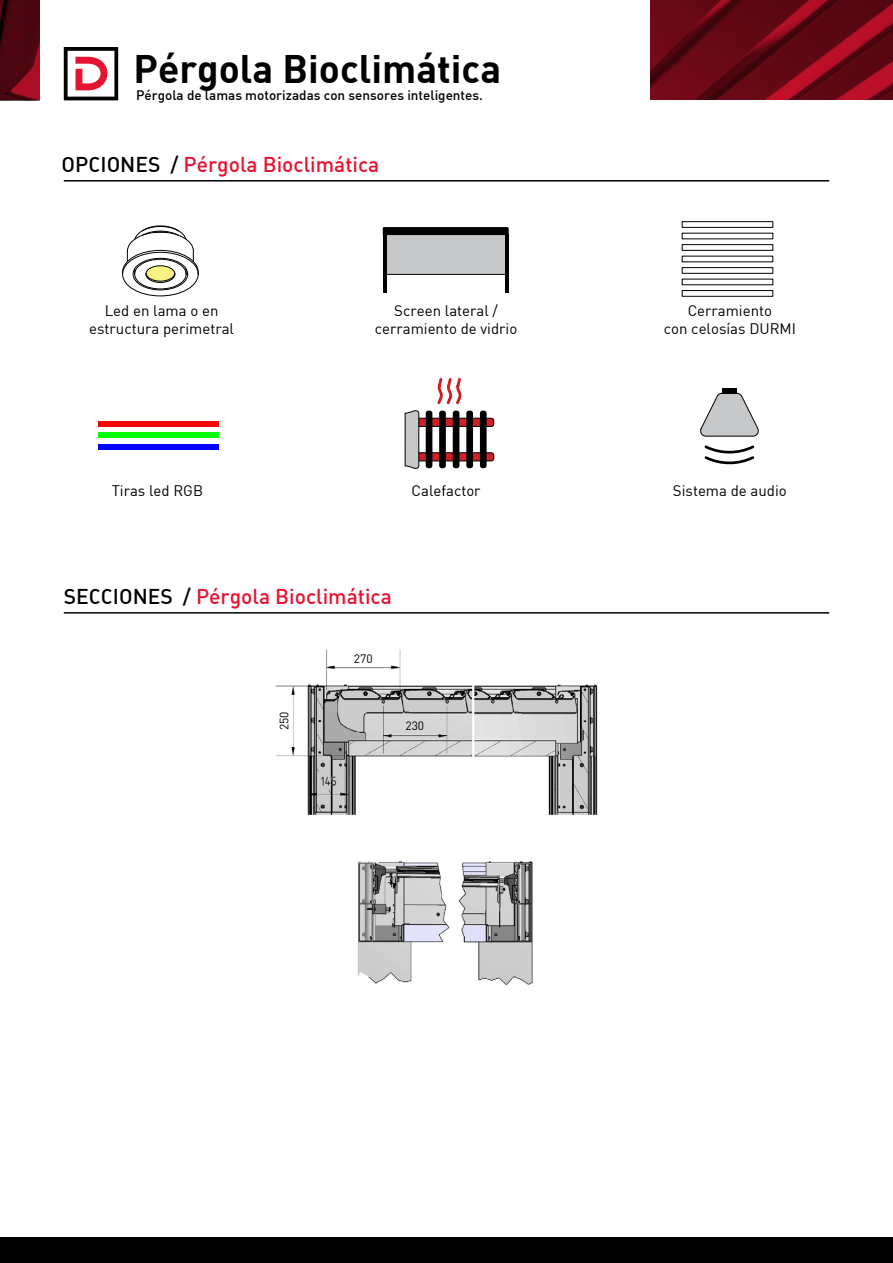
<style>
.page{position:relative;width:893px;height:1263px;background:#fff}
.page>*{position:absolute;margin:0;border:0;box-sizing:border-box;transform-origin:0 0}
.t1{font:39px "DIN Bold";color:#000}
.t2{font:21px "DIN Medium Alternate";color:#e51432}
.t3{font:15px/18px "DIN";color:#000;text-align:center}
.t4{font:500 13.5px "DIN";color:#000}
.t5{font:12px "DIN";color:#000}
.s1{color:#000}
</style>
<div class="page">
<svg style="left:651px;top:0;width:242px;height:100px;background:#6b0816"></svg>
<svg style="left:0;top:0;width:39px;height:100px;background:#570712"></svg>
<svg style="left:64px;top:47px;width:54px;height:53px"></svg>
<div style="left:68px;top:51px;width:46px;height:46px;background:#fff"></div>
<svg style="left:75px;top:57px;width:32px;height:33px"></svg>
<div style="left:0;top:1237px;width:893px;height:26px;background:#000"></div>
<hr style="left:64px;top:180px;width:765px;height:2px;background:#000">
<hr style="left:64px;top:612px;width:765px;height:2px;background:#000">
<div style="left:145px;top:265px;width:30px;height:18px;border:1px solid #000;border-radius:50%"></div>
<div style="left:133px;top:258px;width:55px;height:32px;border:1px solid #000;border-radius:50%"></div>
<div style="left:134px;top:259px;width:53px;height:30px;border:1px solid #000;border-radius:50%"></div>
<svg style="left:122px;top:225px;width:77px;height:57px"></svg>
<div style="left:98px;top:421px;width:120px;height:6px;background:#f00"></div>
<div style="left:98px;top:432px;width:120px;height:6px;background:#0f0"></div>
<div style="left:98px;top:444px;width:120px;height:6px;background:#00f"></div>
<img style="left:275px;top:649px;width:323px;height:166px">
<svg style="left:437px;top:378px;width:25px;height:34px"></svg>
<div style="left:416px;top:418px;width:78px;height:8px;background:#cd2027;border-radius:3px"></div>
<div style="left:416px;top:418px;width:78px;height:9px;border:1px solid #000;border-radius:3px"></div>
<div style="left:416px;top:453px;width:78px;height:8px;background:#cd2027;border-radius:3px"></div>
<div style="left:416px;top:452px;width:78px;height:9px;border:1px solid #000;border-radius:3px"></div>
<svg style="left:404px;top:410px;width:16px;height:59px"></svg>
<div style="left:439px;top:411px;width:7px;height:57px;background:#000;border-radius:3px"></div>
<div style="left:453px;top:411px;width:6px;height:57px;background:#000;border-radius:3px"></div>
<div style="left:466px;top:411px;width:7px;height:57px;background:#000;border-radius:3px"></div>
<div style="left:480px;top:411px;width:7px;height:57px;background:#000;border-radius:3px"></div>
<div style="left:426px;top:411px;width:6px;height:57px;background:#000;border-radius:3px"></div>
<div style="left:385px;top:235px;width:121px;height:39px;background:#c7c8ca"></div>
<div style="left:385px;top:234px;width:122px;height:41px;border:1px solid #000"></div>
<hr style="left:383px;top:235px;width:3px;height:58px;background:#000">
<hr style="left:505px;top:235px;width:4px;height:58px;background:#000">
<svg style="left:383px;top:227px;width:126px;height:8px"></svg>
<svg style="left:700px;top:392px;width:59px;height:45px"></svg>
<svg style="left:704px;top:445px;width:51px;height:20px"></svg>
<div style="left:722px;top:388px;width:15px;height:5px;background:#000"></div>
<div style="left:682px;top:290px;width:91px;height:7px;border:1px solid #000"></div>
<div style="left:682px;top:267px;width:91px;height:7px;border:1px solid #000"></div>
<div style="left:682px;top:244px;width:91px;height:7px;border:1px solid #000"></div>
<div style="left:682px;top:221px;width:91px;height:7px;border:1px solid #000"></div>
<img style="left:358px;top:861px;width:175px;height:125px">
<h1 class="t1" style="left:134px;top:43px;width:369px">Pérgola Bioclimática</h1>
<p class="t4" style="left:136px;top:86px;width:348px">Pérgola de lamas motorizadas con sensores inteligentes.</p>
<h2 class="t2" style="left:62px;top:151px;width:319px"><span class="s1">OPCIONES /</span> Pérgola Bioclimática</h2>
<p class="t3" style="left:89px;top:301px;width:146px">Led en lama o en estructura perimetral</p>
<p class="t3" style="left:112px;top:481px;width:93px">Tiras led RGB</p>
<p class="t3" style="left:375px;top:301px;width:144px">Screen lateral / cerramiento de vidrio</p>
<p class="t3" style="left:412px;top:481px;width:71px">Calefactor</p>
<h2 class="t2" style="left:64px;top:583px;width:330px"><span class="s1">SECCIONES /</span> Pérgola Bioclimática</h2>
<p class="t5" style="left:354px;top:652px;width:20px">270</p>
<p class="t5" style="left:277px;top:730px;width:20px;rotate:-90deg">250</p>
<p class="t5" style="left:405px;top:718px;width:20px">230</p>
<p class="t3" style="left:664px;top:301px;width:134px">Cerramiento<br>con celosías DURMI</p>
<p class="t3" style="left:673px;top:481px;width:115px">Sistema de audio</p>
</div>
